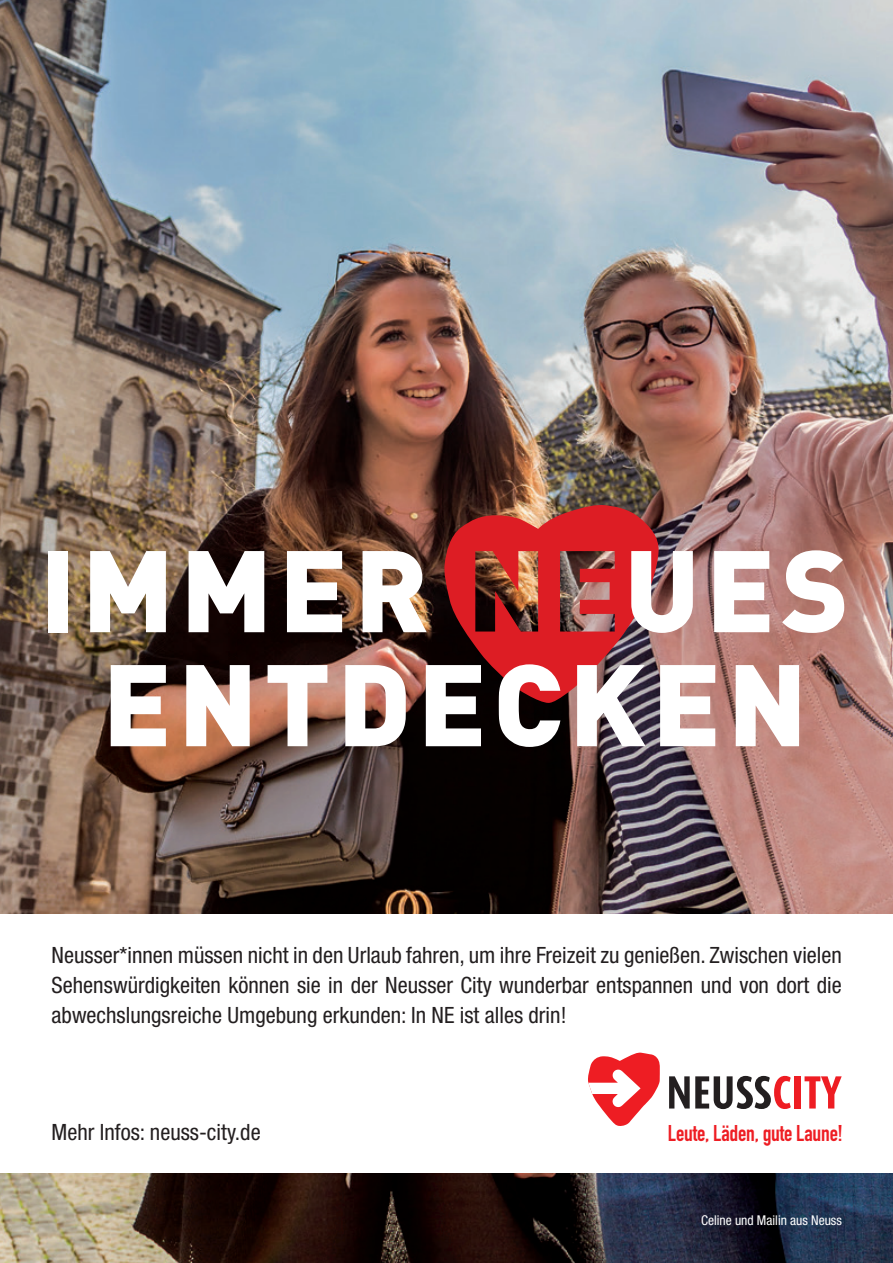
<style>
.page{position:relative;width:893px;height:1263px;background:#fff}
.page>*{position:absolute;margin:0;border:0;box-sizing:border-box;transform-origin:0 0}
.t1{font:900 114px/114px "DIN";letter-spacing:.055em;color:#fff}
.t2{font:condensed 22.5px/30px "Helvetica Neue LT Std";color:#231f20;text-align:justify}
.t3{font:700 22.5px "DIN Condensed";letter-spacing:-.01em;color:#ee1d23}
.t4{font:condensed 13.5px "Helvetica Neue LT Std";color:#fff}
</style>
<div class="page">
<img style="left:0;top:0;width:893px;height:1263px">
<div style="left:0;top:914px;width:893px;height:258px;background:#fff"></div>
<svg style="left:588px;top:1053px;width:72px;height:73px"></svg>
<svg style="left:669px;top:1076px;width:122px;height:33px"></svg>
<div style="left:794px;top:1076px;width:7px;height:32px;background:#ee1d23"></div>
<svg style="left:804px;top:1076px;width:38px;height:32px"></svg>
<img style="left:443px;top:504px;width:217px;height:199px">
<h1 class="t1" style="left:102px;top:528px;width:748px;text-indent:522px">UES<br>ENTDECKEN</h1>
<h1 class="t1" style="left:39px;top:528px;width:391px">IMMER</h1>
<p class="t2" style="left:52px;top:940px;width:792px">Neusser*innen müssen nicht in den Urlaub fahren, um ihre Freizeit zu genießen. Zwischen vielen Sehenswürdigkeiten können sie in der Neusser City wunderbar entspannen und von dort die abwechslungsreiche Umgebung erkunden: In NE ist alles drin!</p>
<p class="t2" style="left:52px;top:1117px;width:211px">Mehr Infos: neuss-city.de</p>
<p class="t3" style="left:668px;top:1119px;width:177px">Leute, Läden, gute Laune!</p>
<p class="t4" style="left:701px;top:1212px;width:142px">Celine und Mailin aus Neuss</p>
</div>
